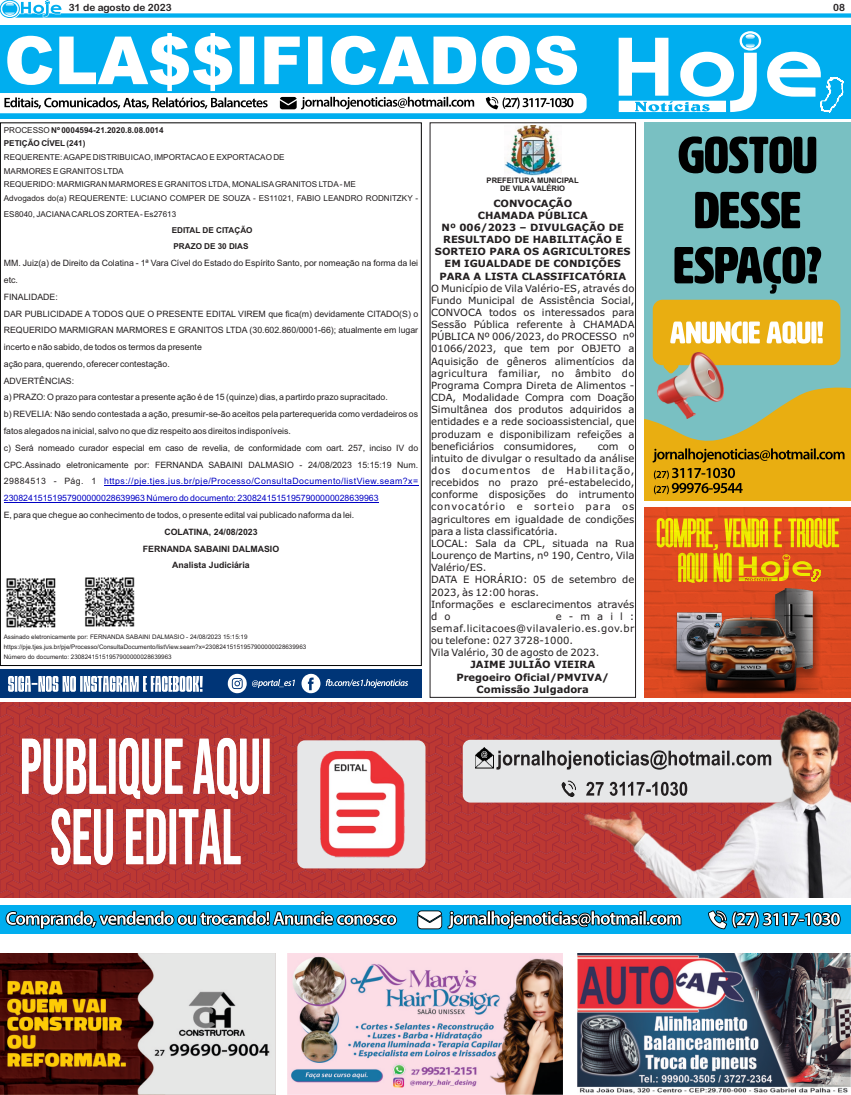
<style>
.page{position:relative;width:851px;height:1095px;background:#fff}
.page>*{position:absolute;margin:0;border:0;box-sizing:border-box;transform-origin:0 0}
.t1{font:10px/12.1px "Verdana";color:#231f20}
.t2{font:700 10px/12.1px "Verdana";color:#231f20;text-align:center}
.t3{font:10px "Arial Rounded MT Bold";color:#231f20}
.t4{font:8.75px/16.8px "Arial";color:#231f20}
.t5{font:700 8.75px/16.8px "Arial";color:#231f20;text-align:center}
.t6{font:8.12px/13.6px "Arial";color:#231f20}
.t7{font:700 8.12px/13.6px "Arial";color:#231f20}
.t8{font:700 7.62px/8.5px "Arial";color:#231f20;text-align:center}
.t9{font:6.25px/10px "Arial";color:#231f20}
.s1{font-weight:400}
.s2{color:#0000c4}
</style>
<div class="page">
<svg style="left:0;top:0;width:850px;height:18px"></svg>
<img style="left:0;top:953px;width:275px;height:142px">
<img style="left:287px;top:953px;width:275px;height:142px">
<img style="left:577px;top:953px;width:273px;height:141px">
<div style="left:0;top:25px;width:850px;height:93px;background:#00aeef"></div>
<svg style="left:767px;top:52px;width:76px;height:61px"></svg>
<svg style="left:618px;top:31px;width:143px;height:81px"></svg>
<svg style="left:0;top:33px;width:586px;height:80px"></svg>
<div style="left:0;top:905px;width:850px;height:29px;background:#00aeef"></div>
<svg style="left:5px;top:910px;width:393px;height:59px"></svg>
<svg style="left:6px;top:911px;width:390px;height:17px"></svg>
<svg style="left:416px;top:910px;width:266px;height:59px"></svg>
<svg style="left:708px;top:910px;width:133px;height:20px"></svg>
<hr style="left:104px;top:485px;width:314px;height:1px;background:#0000c4">
<hr style="left:4px;top:502px;width:374px;height:1px;background:#0000c4">
<img style="left:504px;top:125px;width:57px;height:50px">
<img style="left:6px;top:577px;width:129px;height:51px">
<div style="left:644px;top:122px;width:206px;height:379px;background:#79c0c2"></div>
<div style="left:652px;top:300px;width:188px;height:65px;background:#e9ae11;border-radius:10px"></div>
<svg style="left:670px;top:321px;width:152px;height:23px"></svg>
<img style="left:657px;top:353px;width:66px;height:34px">
<svg style="left:674px;top:136px;width:147px;height:158px"></svg>
<svg style="left:644px;top:387px;width:206px;height:114px"></svg>
<img style="left:644px;top:507px;width:206px;height:188px">
<div style="left:0;top:669px;width:421px;height:29px;background:#003577"></div>
<svg style="left:8px;top:676px;width:195px;height:16px;background:#a9bad1"></svg>
<svg style="left:228px;top:674px;width:67px;height:19px"></svg>
<svg style="left:301px;top:674px;width:107px;height:19px"></svg>
<svg style="left:0;top:703px;width:574px;height:195px;background:#b73635"></svg>
<div style="left:462px;top:740px;width:340px;height:62px;background:#e6e7e8;border-radius:8px"></div>
<img style="left:561px;top:780px;width:13px;height:17px">
<svg style="left:496px;top:750px;width:78px;height:20px"></svg>
<img style="left:475px;top:748px;width:19px;height:21px">
<img style="left:574px;top:695px;width:276px;height:203px">
<svg style="left:22px;top:738px;width:247px;height:127px"></svg>
<div style="left:297px;top:740px;width:128px;height:128px;background:#e6e7e8;border-radius:8px"></div>
<img style="left:320px;top:750px;width:85px;height:108px">
<p class="t3" style="left:69px;top:3px;width:104px">31 de agosto de 2023</p>
<p class="t3" style="left:833px;top:4px;width:13px">08</p>
<p class="t7" style="left:4px;top:124px;width:161px"><span class="s1">PROCESSO</span> Nº 0004594-21.2020.8.08.0014<br>PETIÇÃO CÍVEL(241)</p>
<p class="t6" style="left:4px;top:151px;width:416px">REQUERENTE: AGAPE DISTRIBUICAO, IMPORTACAO E EXPORTACAO DE<br>MARMORES E GRANITOS LTDA<br>REQUERIDO: MARMIGRAN MARMORES E GRANITOS LTDA, MONALISAGRANITOS LTDA- ME<br>Advogados do(a) REQUERENTE: LUCIANO COMPER DE SOUZA - ES11021, FABIO LEANDRO RODNITZKY -</p>
<p class="t6" style="left:4px;top:208px;width:174px">ES8040, JACIANACARLOS ZORTEA- Es27613</p>
<p class="t7" style="left:172px;top:223px;width:82px;line-height:16.1px">EDITAL DE CITAÇÃO<br>PRAZO DE 30 DIAS</p>
<p class="t4" style="left:4px;top:255px;width:416px">MM. Juiz(a) de Direito da Colatina - 1ª Vara Cível do Estado do Espírito Santo, por nomeação na forma da lei etc.<br>FINALIDADE:<br>DAR PUBLICIDADE A TODOS QUE O PRESENTE EDITAL VIREM que fica(m) devidamente CITADO(S) o REQUERIDO MARMIGRAN MARMORES E GRANITOS LTDA (30.602.860/0001-66); atualmente em lugar incerto e não sabido, de todos os termos da presente<br>ação para, querendo, oferecer contestação.<br>ADVERTÊNCIAS:<br>a) PRAZO: O prazo para contestar a presente ação é de 15 (quinze) dias, a partirdo prazo supracitado.<br>b) REVELIA: Não sendo contestada a ação, presumir-se-ão aceitos pela parterequerida como verdadeiros os fatos alegados na inicial, salvo no que diz respeito aos direitos indisponíveis.<br>c) Será nomeado curador especial em caso de revelia, de conformidade com oart. 257, inciso IV do CPC.Assinado eletronicamente por: FERNANDA SABAINI DALMASIO - 24/08/2023 15:15:19 Num.<br>29884513 - Pág. 1 <span class="s2">https://pje.tjes.jus.br/pje/Processo/ConsultaDocumento/listView.seam?x= 23082415151957900000028639963 Número do documento: 23082415151957900000028639963</span></p>
<p class="t4" style="left:4px;top:507px;width:352px">E, para que chegue ao conhecimento de todos, o presente edital vai publicado naforma da lei.</p>
<p class="t5" style="left:143px;top:524px;width:138px">COLATINA, 24/08/2023<br>FERNANDA SABAINI DALMASIO<br>Analista Judiciária</p>
<p class="t9" style="left:4px;top:632px;width:304px">Assinado eletronicamente por: FERNANDA SABAINI DALMASIO - 24/08/2023 15:15:19 https://pje.tjes.jus.br/pje/Processo/ConsultaDocumento/listView.seam?x=23082415151957900000028639963<br>Número do documento: 23082415151957900000028639963</p>
<p class="t8" style="left:486px;top:176px;width:93px">PREFEITURA MUNICIPAL<br>DE VILA VALÉRIO</p>
<p class="t2" style="left:435px;top:198px;width:197px">CONVOCAÇÃO<br>CHAMADA PÚBLICA<br>Nº 006/2023 – DIVULGAÇÃO DE<br>RESULTADO DE HABILITAÇÃO E<br>SORTEIO PARA OS AGRICULTORES<br>EM IGUALDADE DE CONDIÇÕES<br>PARA A LISTA CLASSIFICATÓRIA</p>
<p class="t1" style="left:431px;top:283px;width:205px;text-align:justify">O Município de Vila Valério-ES, através do Fundo Municipal de Assistência Social, CONVOCA todos os interessados para Sessão Pública referente à CHAMADA PÚBLICA Nº 006/2023, do PROCESSO nº 01066/2023, que tem por OBJETO a Aquisição de gêneros alimentícios da agricultura familiar, no âmbito do Programa Compra Direta de Alimentos - CDA, Modalidade Compra com Doação Simultânea dos produtos adquiridos a entidades e a rede socioassistencial, que produzam e disponibilizam refeições a beneficiários consumidores,</p>
<p class="t1" style="left:431px;top:441px;width:205px;text-indent:166px">com o intuito de divulgar o resultado da análise dos documentos de Habilitação, recebidos no prazo pré-estabelecido, conforme disposições do intrumento convocatório e sorteio para os agricultores em igualdade de condições para a lista classificatória.<br>LOCAL: Sala da CPL, situada na Rua<br>Lourenço de Martins, nº 190, Centro, Vila<br>Valério/ES.<br>DATA E HORÁRIO: 05 de setembro de<br>2023, às 12:00 horas.<br>Informações e esclarecimentos através d o</p>
<p class="t1" style="left:431px;top:611px;width:205px;text-indent:125px">e-mail: semaf.licitacoes@vilavalerio.es.gov.br ou telefone: 027 3728-1000.<br>Vila Valério, 30 de agosto de 2023.</p>
<p class="t2" style="left:456px;top:660px;width:154px">JAIME JULIÃO VIEIRA<br>Pregoeiro Oficial/PMVIVA/<br>Comissão Julgadora</p>
</div>
